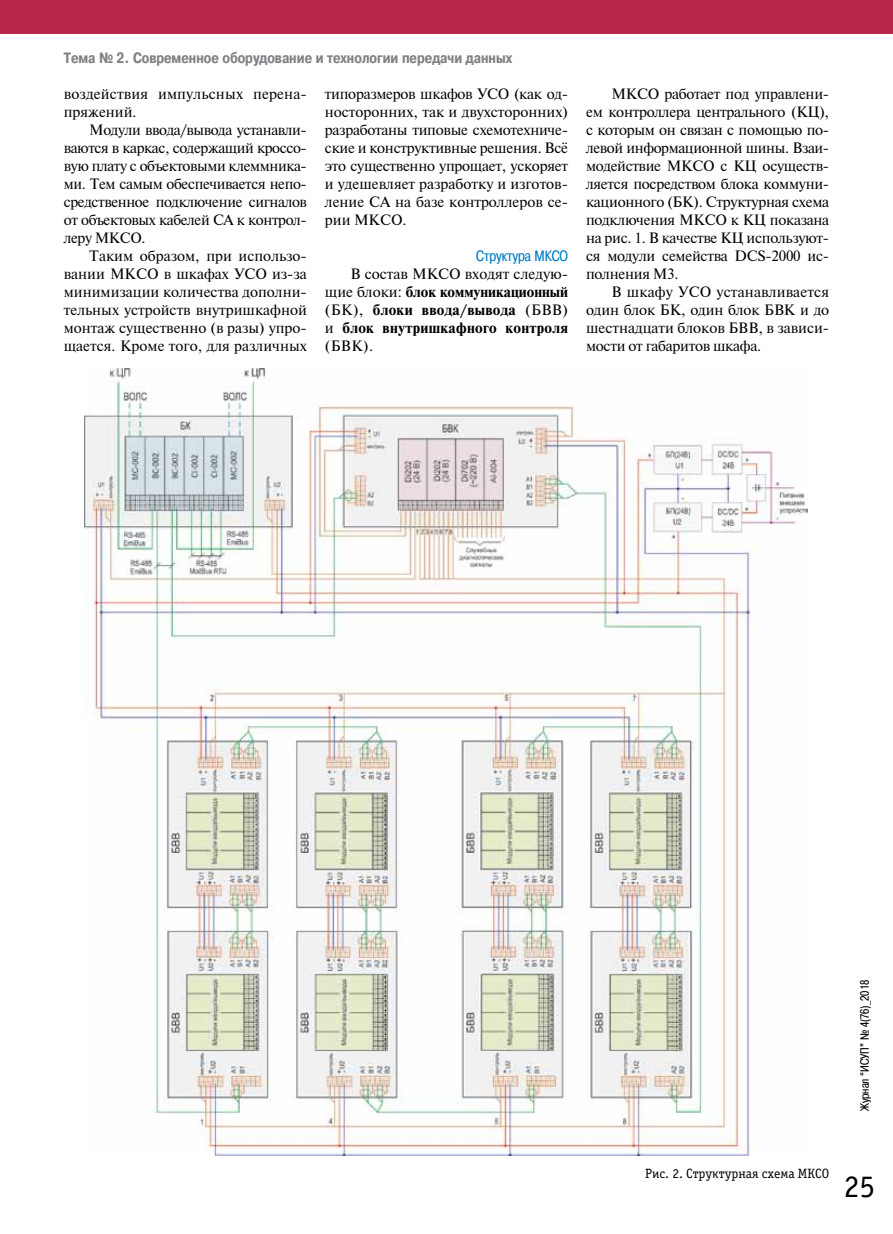
<style>
.page{position:relative;width:893px;height:1234px;background:#fff}
.page>*{position:absolute;margin:0;border:0;box-sizing:border-box;transform-origin:0 0}
.t1{font:31.5px "Officina Serif C";color:#000}
.t2{font:15px/18px "Newton";color:#000;text-align:justify}
.t3{font:700 15px/18px "Newton";letter-spacing:.02em;color:#000;text-align:justify}
.t4{font:700 15px "Pragmatica Cond C";color:#808285}
.t5{font:15px "Pragmatica Cond C";color:#007dc5}
.t6{font:13.5px "Officina Serif C";color:#000}
.t7{font:12px "Pragmatica Cond C";color:#000}
.s1{font-weight:400}
</style>
<div class="page">
<div style="left:0;top:0;width:893px;height:34px;background:#b7274c"></div>
<img style="left:85px;top:369px;width:722px;height:786px">
<p class="t4" style="left:64px;top:50px;width:450px">Тема № 2. Современное оборудование и технологии передачи данных</p>
<p class="t2" style="left:64px;top:84px;width:245px">воздействия импульсных перена&shy;пряжений.</p>
<p class="t2" style="left:64px;top:120px;width:245px;text-indent:26px">Модули ввода/вывода устанавли&shy;ваются в каркас, содержащий кроссо&shy;вую плату с объектовыми клеммника&shy;ми. Тем самым обеспечивается непо&shy;средственное подключение сигналов от объектовых кабелей СА к контрол&shy;леру МКСО.</p>
<p class="t2" style="left:64px;top:246px;width:245px;text-indent:26px">Таким образом, при использо&shy;вании МКСО в шкафах УСО из-за минимизации количества дополни&shy;тельных устройств внутришкафной монтаж существенно (в разы) упро&shy;щается. Кроме того, для различных</p>
<p class="t2" style="left:325px;top:84px;width:245px">типоразмеров шкафов УСО (как од&shy;носторонних, так и двухсторонних) разработаны типовые схемотехниче&shy;ские и конструктивные решения. Всё это существенно упрощает, ускоряет и удешевляет разработку и изготов&shy;ление СА на базе контроллеров се&shy;рии МКСО.</p>
<p class="t5" style="left:476px;top:247px;width:93px">Структура МКСО</p>
<p class="t3" style="left:325px;top:265px;width:245px;text-indent:26px"><span class="s1">В состав МКСО входят следую&shy;щие блоки:</span> блок коммуникационный <span class="s1">(БК),</span> блоки ввода/вывода <span class="s1">(БВВ) и</span> блок внутришкафного контроля <span class="s1">(БВК).</span></p>
<p class="t2" style="left:586px;top:84px;width:245px;text-indent:26px">МКСО работает под управлени&shy;ем контроллера центрального (КЦ), с которым он связан с помощью по&shy;левой информационной шины. Взаи&shy;модействие МКСО с КЦ осуществ&shy;ляется посредством блока коммуни&shy;кационного (БК). Структурная схема подключения МКСО к КЦ показана на рис. 1. В качестве КЦ используют&shy;ся модули семейства DCS‑2000 ис&shy;полнения М3.</p>
<p class="t2" style="left:586px;top:282px;width:245px;text-indent:26px">В шкафу УСО устанавливается один блок БК, один блок БВК и до шестнадцати блоков БВВ, в зависи&shy;мости от габаритов шкафа.</p>
<p class="t7" style="left:858px;top:1110px;width:133px;rotate:-90deg">Журнал “ИСУП” № 4(76)_2018</p>
<p class="t6" style="left:645px;top:1166px;width:185px">Рис. 2. Структурная схема МКСО</p>
<h1 class="t1" style="left:844px;top:1168px;width:33px">25</h1>
</div>
